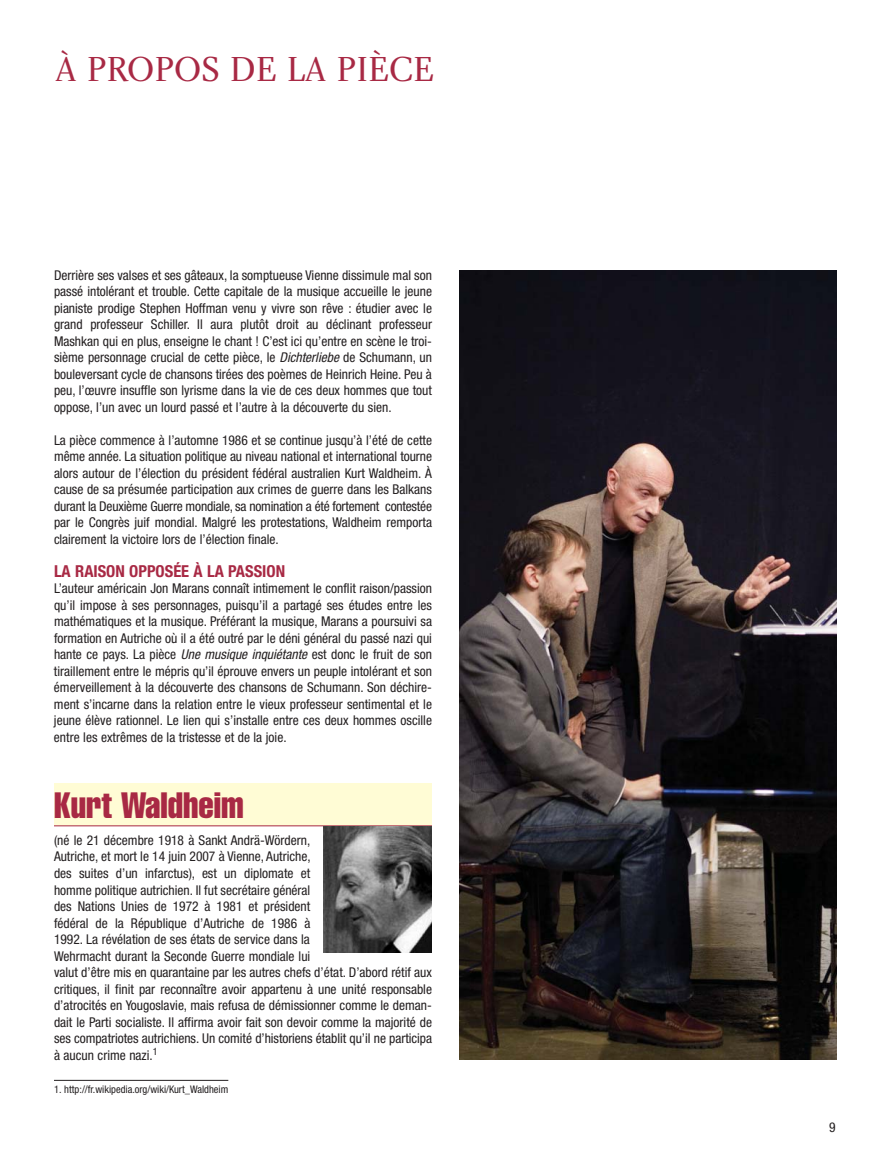
<style>
.page{position:relative;width:891px;height:1175px;background:#fff}
.page>*{position:absolute;margin:0;border:0;box-sizing:border-box;transform-origin:0 0}
.t1{font:36px "Charlotte Book Plain";color:#a82944}
.t2{font:extra-condensed 36px "Helvetica";color:#a82944}
.t3{font:700 condensed 16.5px "Helvetica Neue";color:#a82944}
.t4{font:condensed 13.5px/16.5px "Helvetica Neue";color:#231f20;text-align:justify}
.t5{font:condensed 10.5px "Helvetica Neue";color:#231f20}
.s1{font-style:italic}
</style>
<div class="page">
<hr style="left:54px;top:1080px;width:174px;height:1px;background:#231f20">
<div style="left:54px;top:783px;width:378px;height:42px;background:#fffcd5"></div>
<hr style="left:54px;top:825px;width:378px;height:1px;background:#a82944">
<img style="left:459px;top:270px;width:378px;height:789px">
<img style="left:324px;top:826px;width:108px;height:126px">
<h1 class="t1" style="left:55px;top:56px;width:380px">À PROPOS DE LA PIÈCE</h1>
<p class="t4" style="left:54px;top:268px;width:380px">Derrière ses valses et ses gâteaux, la somptueuse Vienne dissimule mal son passé intolérant et trouble. Cette capitale de la musique accueille le jeune pianiste prodige Stephen Hoffman venu y vivre son rêve : étudier avec le grand professeur Schiller. Il aura plutôt droit au déclinant professeur Mashkan qui en plus, enseigne le chant ! C’est ici qu’entre en scène le troi&shy;sième personnage crucial de cette pièce, le <span class="s1">Dichterliebe</span> de Schumann, un bouleversant cycle de chansons tirées des poèmes de Heinrich Heine. Peu à peu, l’œuvre insuffle son lyrisme dans la vie de ces deux hommes que tout oppose, l’un avec un lourd passé et l’autre à la découverte du sien.</p>
<p class="t4" style="left:54px;top:433px;width:380px">La pièce commence à l’automne 1986 et se continue jusqu’à l’été de cette même année. La situation politique au niveau national et international tourne alors autour de l’élection du président fédéral australien Kurt Waldheim. À cause de sa présumée participation aux crimes de guerre dans les Balkans durant la Deuxième Guerre mondiale, sa nomination a été fortement contestée par le Congrès juif mondial. Malgré les protestations, Waldheim remporta clairement la victoire lors de l’élection finale.</p>
<p class="t3" style="left:54px;top:565px;width:233px">LA RAISON OPPOSÉE À LA PASSION</p>
<p class="t4" style="left:54px;top:581px;width:380px">L’auteur américain Jon Marans connaît intimement le conflit raison/passion qu’il impose à ses personnages, puisqu’il a partagé ses études entre les mathématiques et la musique. Préférant la musique, Marans a poursuivi sa formation en Autriche où il a été outré par le déni général du passé nazi qui hante ce pays. La pièce <span class="s1">Une musique inquiétante</span> est donc le fruit de son tiraillement entre le mépris qu’il éprouve envers un peuple intolérant et son émerveillement à la découverte des chansons de Schumann. Son déchire&shy;ment s’incarne dans la relation entre le vieux professeur sentimental et le jeune élève rationnel. Le lien qui s’installe entre ces deux hommes oscille entre les extrêmes de la tristesse et de la joie.</p>
<h1 class="t2" style="left:54px;top:792px;width:191px">Kurt Waldheim</h1>
<p class="t4" style="left:54px;top:833px;width:380px;text-align:left">(né le 21 décembre 1918 à Sankt Andrä-Wördern,<br>Autriche, et mort le 14 juin 2007 à Vienne, Autriche,<br>des suites d’un infarctus), est un diplomate et<br>homme politique autrichien. Il fut secrétaire général<br>des Nations Unies de 1972 à 1981 et président<br>fédéral de la République d’Autriche de 1986 à<br>1992. La révélation de ses états de service dans la<br>Wehrmacht durant la Seconde Guerre mondiale lui<br>valut d’être mis en quarantaine par les autres chefs d’état. D’abord rétif aux critiques, il finit par reconnaître avoir appartenu à une unité responsable d’atrocités en Yougoslavie, mais refusa de démissionner comme le deman&shy;dait le Parti socialiste. Il affirma avoir fait son devoir comme la majorité de ses compatriotes autrichiens. Un comité d’historiens établit qu’il ne participa à aucun crime nazi.<sup>1</sup></p>
<p class="t5" style="left:54px;top:1085px;width:176px">1. http://fr.wikipedia.org/wiki/Kurt_Waldheim</p>
<p class="t4" style="left:829px;top:1120px;width:8px">9</p>
</div>
